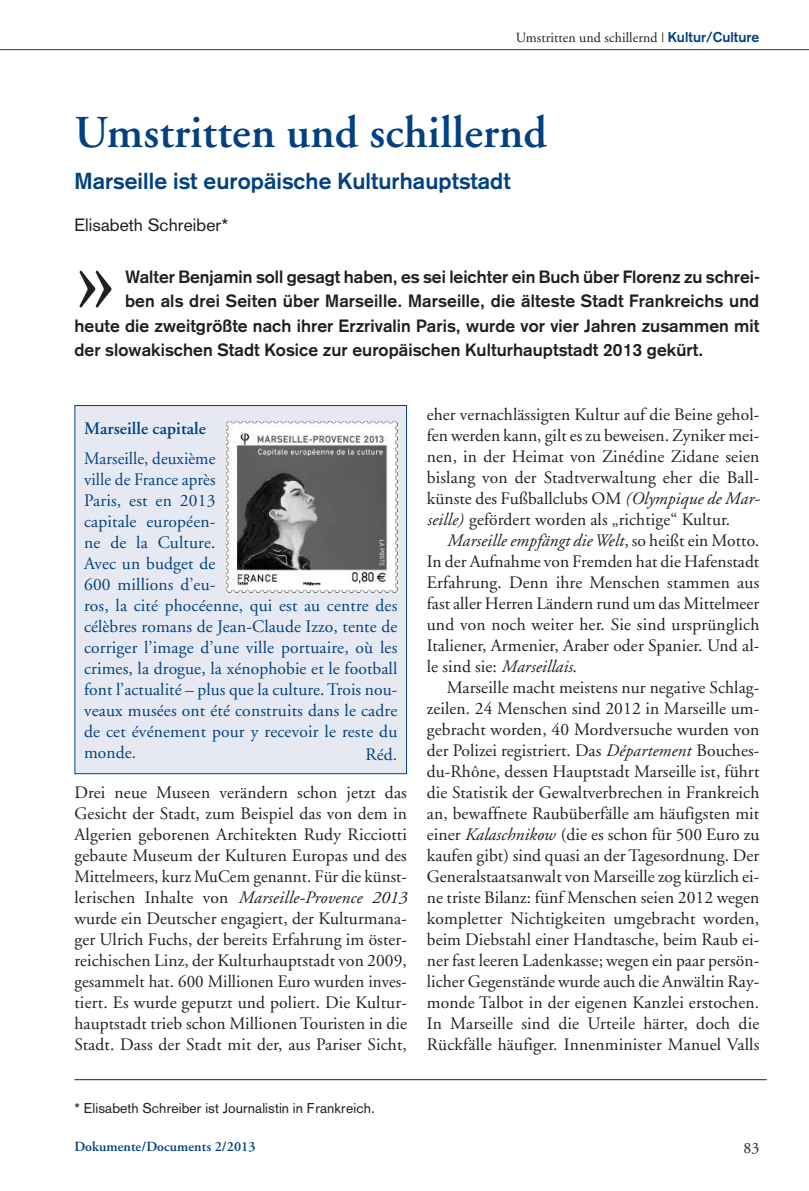
<style>
.page{position:relative;width:809px;height:1191px;background:#fff}
.page>*{position:absolute;margin:0;border:0;box-sizing:border-box;transform-origin:0 0}
.t1{font:111.48px "Adobe Garamond";color:#231f20}
.t2{font:600 45.5px "Adobe Garamond";letter-spacing:.005em;color:#014181}
.t3{font:700 22.75px "Akzidenz Grotesk";letter-spacing:.005em;color:#014181}
.t4{font:17.5px/21px "Adobe Garamond";letter-spacing:.005em;color:#231f20;text-align:justify}
.t5{font:17.5px/21px "Adobe Garamond";letter-spacing:.01em;color:#014181}
.t6{font:700 17.5px "Akzidenz Grotesk";letter-spacing:.005em;color:#231f20}
.t7{font:17.5px "Akzidenz Grotesk";letter-spacing:.005em;color:#231f20}
.t8{font:600 17.5px "Adobe Garamond";letter-spacing:.005em;color:#014181}
.t9{font:15.75px "Adobe Garamond";color:#231f20}
.t10{font:14px "Akzidenz Grotesk";letter-spacing:.005em;color:#231f20}
.t11{font:14px "Adobe Garamond";letter-spacing:.005em;color:#231f20}
.t12{font:600 14px "Adobe Garamond";letter-spacing:.005em;color:#014181}
.s1{font-family:"Akzidenz Grotesk";font-weight:700;color:#014181}
.s2{font-style:italic}
</style>
<div class="page">
<hr style="left:0;top:49px;width:809px;height:1px;background:#014181">
<div style="left:75px;top:406px;width:331px;height:367px;background:#e7e9f2"></div>
<div style="left:74px;top:405px;width:333px;height:369px;border:1px solid #014181"></div>
<hr style="left:74px;top:1079px;width:692px;height:1px;background:#231f20">
<img style="left:226px;top:422px;width:171px;height:171px">
<p class="t11" style="left:516px;top:32px;width:245px">Umstritten und schillernd | <span class="s1">Kultur/Culture</span></p>
<h2 class="t2" style="left:74px;top:114px;width:474px">Umstritten und schillernd</h2>
<h3 class="t3" style="left:74px;top:173px;width:437px">Marseille ist europäische Kulturhauptstadt</h3>
<p class="t7" style="left:74px;top:219px;width:155px">Elisabeth Schreiber*</p>
<h1 class="t1" style="left:74px;top:232px;width:44px">»</h1>
<p class="t6" style="left:125px;top:270px;width:636px">Walter Benjamin soll gesagt haben, es sei leichter ein Buch über Florenz zu schrei-</p>
<p class="t6" style="left:125px;top:295px;width:636px">ben als drei Seiten über Marseille. Marseille, die älteste Stadt Frankreichs und</p>
<p class="t6" style="left:74px;top:319px;width:686px">heute die zweitgrößte nach ihrer Erzrivalin Paris, wurde vor vier Jahren zusammen mit</p>
<p class="t6" style="left:74px;top:344px;width:630px">der slowakischen Stadt Kosice zur europäischen Kulturhauptstadt 2013 gekürt.</p>
<p class="t8" style="left:84px;top:421px;width:123px">Marseille capitale</p>
<p class="t5" style="left:84px;top:449px;width:315px">Marseille, deuxième<br>ville de France après<br>Paris, est en 2013<br>capitale européen-<br>ne de la Culture.<br>Avec un budget de<br>600 millions d’eu-<br>ros, la cité phocéenne, qui est au centre des célèbres romans de Jean-Claude Izzo, tente de corriger l’image d’une ville portuaire, où les crimes, la drogue, la xénophobie et le football font l’actualité – plus que la culture.Trois nou&shy;veaux musées ont été construits dans le cadre de cet événement pour y recevoir le reste du monde.</p>
<p class="t5" style="left:365px;top:745px;width:33px">Réd.</p>
<p class="t4" style="left:74px;top:783px;width:334px">Drei neue Museen verändern schon jetzt das Gesicht der Stadt, zum Beispiel das von dem in Algerien geborenen Architekten Rudy Ricciotti gebaute Museum der Kulturen Europas und des Mittelmeers, kurz MuCem genannt. Für die künst&shy;lerischen Inhalte von <span class="s2">Marseille-Provence 2013 </span>wurde ein Deutscher engagiert, der Kulturmana&shy;ger Ulrich Fuchs, der bereits Erfahrung im öster&shy;reichischen Linz, der Kulturhauptstadt von 2009, gesammelt hat. 600 Millionen Euro wurden inves&shy;tiert. Es wurde geputzt und poliert. Die Kultur&shy;hauptstadt trieb schon Millionen Touristen in die Stadt. Dass der Stadt mit der, aus Pariser Sicht,</p>
<p class="t10" style="left:74px;top:1103px;width:302px">* Elisabeth Schreiber ist Journalistin in Frankreich.</p>
<p class="t4" style="left:427px;top:405px;width:335px">eher vernachlässigten Kultur auf die Beine gehol&shy;fen werden kann, gilt es zu beweisen. Zyniker mei&shy;nen, in der Heimat von Zinédine Zidane seien bislang von der Stadtverwaltung eher die Ball&shy;künste des Fußballclubs OM <span class="s2">(Olympique de Mar&shy;seille)</span> gefördert worden als „richtige“ Kultur.</p>
<p class="t4" style="left:427px;top:531px;width:334px;text-indent:20px"><span class="s2">Marseille empfängt dieWelt</span>, so heißt ein Motto.<br>In der Aufnahme von Fremden hat die Hafenstadt Erfahrung. Denn ihre Menschen stammen aus fast aller Herren Ländern rund um das Mittelmeer und von noch weiter her. Sie sind ursprünglich Italiener, Armenier, Araber oder Spanier. Und al&shy;le sind sie: <span class="s2">Marseillais</span>.</p>
<p class="t4" style="left:427px;top:678px;width:334px;text-indent:20px">Marseille macht meistens nur negative Schlag&shy;zeilen. 24 Menschen sind 2012 in Marseille um&shy;gebracht worden, 40 Mordversuche wurden von der Polizei registriert. Das <span class="s2">Département</span> Bouches&shy;du-Rhône, dessen Hauptstadt Marseille ist, führt die Statistik der Gewaltverbrechen in Frankreich an, bewaffnete Raubüberfälle am häufigsten mit einer <span class="s2">Kalaschnikow</span> (die es schon für 500 Euro zu kaufen gibt) sind quasi an der Tagesordnung. Der Generalstaatsanwalt von Marseille zog kürzlich ei&shy;ne triste Bilanz: fünf Menschen seien 2012 wegen kompletter Nichtigkeiten umgebracht worden, beim Diebstahl einer Handtasche, beim Raub ei&shy;ner fast leeren Ladenkasse; wegen ein paar persön&shy;licher Gegenstände wurde auch die Anwältin Ray&shy;monde Talbot in der eigenen Kanzlei erstochen.<br>In Marseille sind die Urteile härter, doch die Rückfälle häufiger. Innenminister Manuel Valls</p>
<p class="t12" style="left:74px;top:1140px;width:183px">Dokumente/Documents 2/2013</p>
<p class="t9" style="left:743px;top:1141px;width:17px">83</p>
</div>
